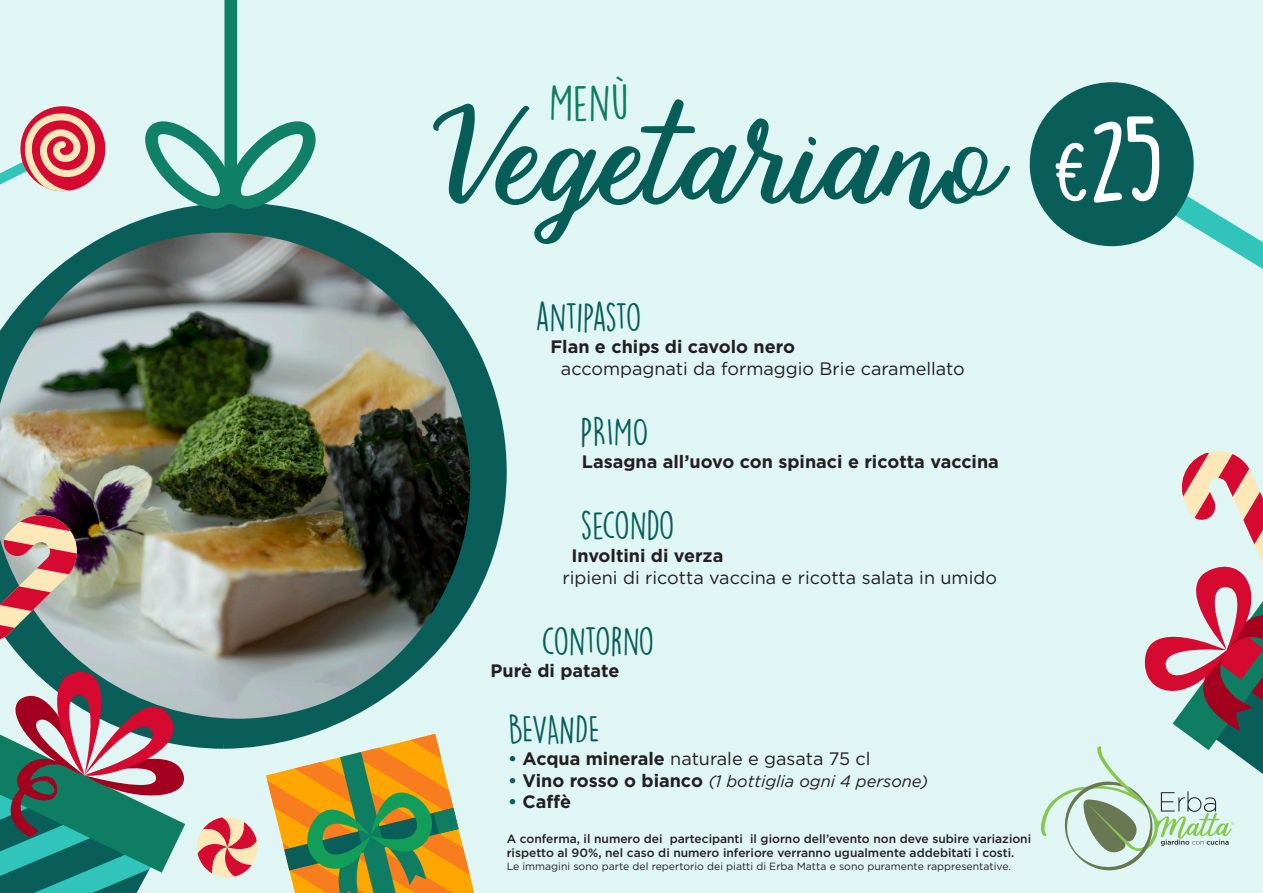
<style>
.page{position:relative;width:1263px;height:893px;background:#e0f6f4}
.page>*{position:absolute;margin:0;border:0;box-sizing:border-box;transform-origin:0 0}
.t1{font:136.35px "Lavanda";color:#075e58}
.t2{font:104.25px "DK Lemon Yellow Sun";color:#fff}
.t3{font:46.95px "DK Lemon Yellow Sun";color:#0f7c60}
.t4{font:36px "DK Lemon Yellow Sun";letter-spacing:-.035em;color:#075e58}
.t5{font:18px "Gotham";color:#231f20}
.t6{font:700 18px "Gotham";color:#231f20}
.t7{font:italic 16.5px "Gotham";color:#231f20}
.t8{font:500 12px "Gotham";color:#231f20}
.t9{font:10.5px "Gotham";color:#231f20}
.s1{font-weight:700;color:#075e58}
.s2{font-weight:700}
.s3{font-weight:700;font-style:normal;font-size:18px;color:#075e58}
.s4{font-weight:700;font-style:normal;font-size:18px}
.s5{color:#075e58}
.s6{font-size:78px}
</style>
<div class="page">
<img style="left:0;top:208px;width:507px;height:539px">
<div style="left:224px;top:0;width:13px;height:204px;background:#108066"></div>
<svg style="left:145px;top:113px;width:171px;height:95px"></svg>
<svg style="left:266px;top:734px;width:208px;height:159px"></svg>
<svg style="left:0;top:512px;width:81px;height:129px;background:#ab8a84"></svg>
<svg style="left:0;top:670px;width:257px;height:223px"></svg>
<svg style="left:1040px;top:451px;width:223px;height:420px"></svg>
<svg style="left:0;top:106px;width:106px;height:86px"></svg>
<svg style="left:1029px;top:82px;width:234px;height:187px"></svg>
<p class="t3" style="left:549px;top:75px;width:81px">MENÙ</p>
<p class="t1" style="left:433px;top:77px;width:572px">Vegetariano</p>
<p class="t4" style="left:535px;top:295px;width:108px">ANTIPASTO</p>
<p class="t6" style="left:550px;top:335px;width:246px">Flan e chips di cavolo nero</p>
<p class="t5" style="left:561px;top:357px;width:405px">accompagnati da formaggio Brie caramellato</p>
<p class="t4" style="left:580px;top:410px;width:70px">PRIMO</p>
<p class="t6" style="left:582px;top:450px;width:418px">Lasagna all’uovo con spinaci e ricotta vaccina</p>
<p class="t4" style="left:580px;top:504px;width:96px">SECONDO</p>
<p class="t6" style="left:571px;top:544px;width:153px">Involtini di verza</p>
<p class="t5" style="left:562px;top:566px;width:436px">ripieni di ricotta vaccina e ricotta salata in umido</p>
<p class="t4" style="left:541px;top:619px;width:114px">CONTORNO</p>
<p class="t6" style="left:490px;top:659px;width:130px">Purè di patate</p>
<p class="t4" style="left:508px;top:707px;width:93px">BEVANDE</p>
<p class="t5" style="left:508px;top:747px;width:364px"><span class="s1">•</span> <span class="s2">Acqua minerale</span> naturale e gasata 75 cl</p>
<p class="t7" style="left:508px;top:770px;width:422px"><span class="s3">•</span> <span class="s4">Vino rosso o bianco</span> (1 bottiglia ogni 4 persone)</p>
<p class="t6" style="left:508px;top:790px;width:64px"><span class="s5">•</span> Caffè</p>
<p class="t8" style="left:507px;top:831px;width:526px">A conferma, il numero dei partecipanti il giorno dell’evento non deve subire variazioni</p>
<p class="t8" style="left:507px;top:845px;width:509px">rispetto al 90%, nel caso di numero inferiore verranno ugualmente addebitati i costi.</p>
<p class="t9" style="left:507px;top:860px;width:506px">Le immagini sono parte del repertorio dei piatti di Erba Matta e sono puramente rappresentative.</p>
<p class="t2" style="left:1052px;top:98px;width:113px"><span class="s6">€</span>25</p>
</div>
